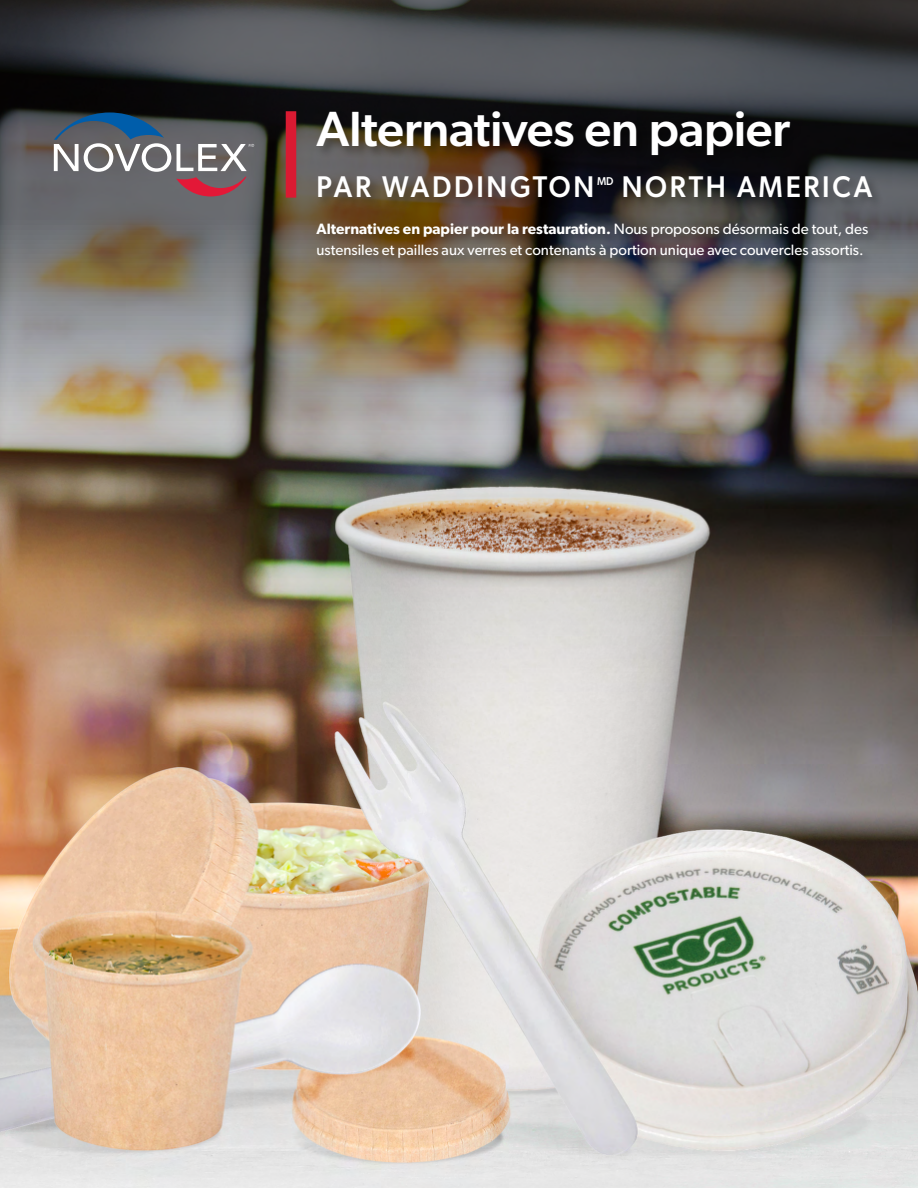
<style>
.page{position:relative;width:918px;height:1188px;background:#fff}
.page>*{position:absolute;margin:0;border:0;box-sizing:border-box;transform-origin:0 0}
.t1{font:500 49.5px "Gibson";letter-spacing:-.01em;color:#fff}
.t2{font:500 30px "Gibson";letter-spacing:.1em;color:#fff;scale:.93 1}
.t3{font:15px/21px "Gibson";color:#fff}
.t4{font:500 11.4px "Gibson";color:#fff;scale:.93 1}
.s1{font-weight:600}
</style>
<div class="page">
<img style="left:0;top:0;width:918px;height:1188px">
<div style="left:315px;top:174px;width:569px;height:36px;background:#000;opacity:.3"></div>
<div style="left:286px;top:111px;width:10px;height:87px;background:#da1a32"></div>
<div style="left:314px;top:221px;width:566px;height:48px;background:#000;opacity:.3"></div>
<div style="left:314px;top:109px;width:488px;height:59px;background:#000;opacity:.3"></div>
<svg style="left:54px;top:112px;width:200px;height:84px;background:#6c6b73"></svg>
<h1 class="t1" style="left:317px;top:100px;width:475px">Alternatives en papier</h1>
<h2 class="t2" style="left:317px;top:169px;width:300px">PAR WADDINGTON</h2>
<p class="t4" style="left:597px;top:174px;width:19px">MD</p>
<h2 class="t2" style="left:622px;top:169px;width:271px">NORTH AMERICA</h2>
<p class="t3" style="left:317px;top:218px;width:553px"><span class="s1">Alternatives en papier pour la restauration.</span> Nous proposons désormais de tout, des ustensiles et pailles aux verres et contenants à portion unique avec couvercles assortis.</p>
</div>
